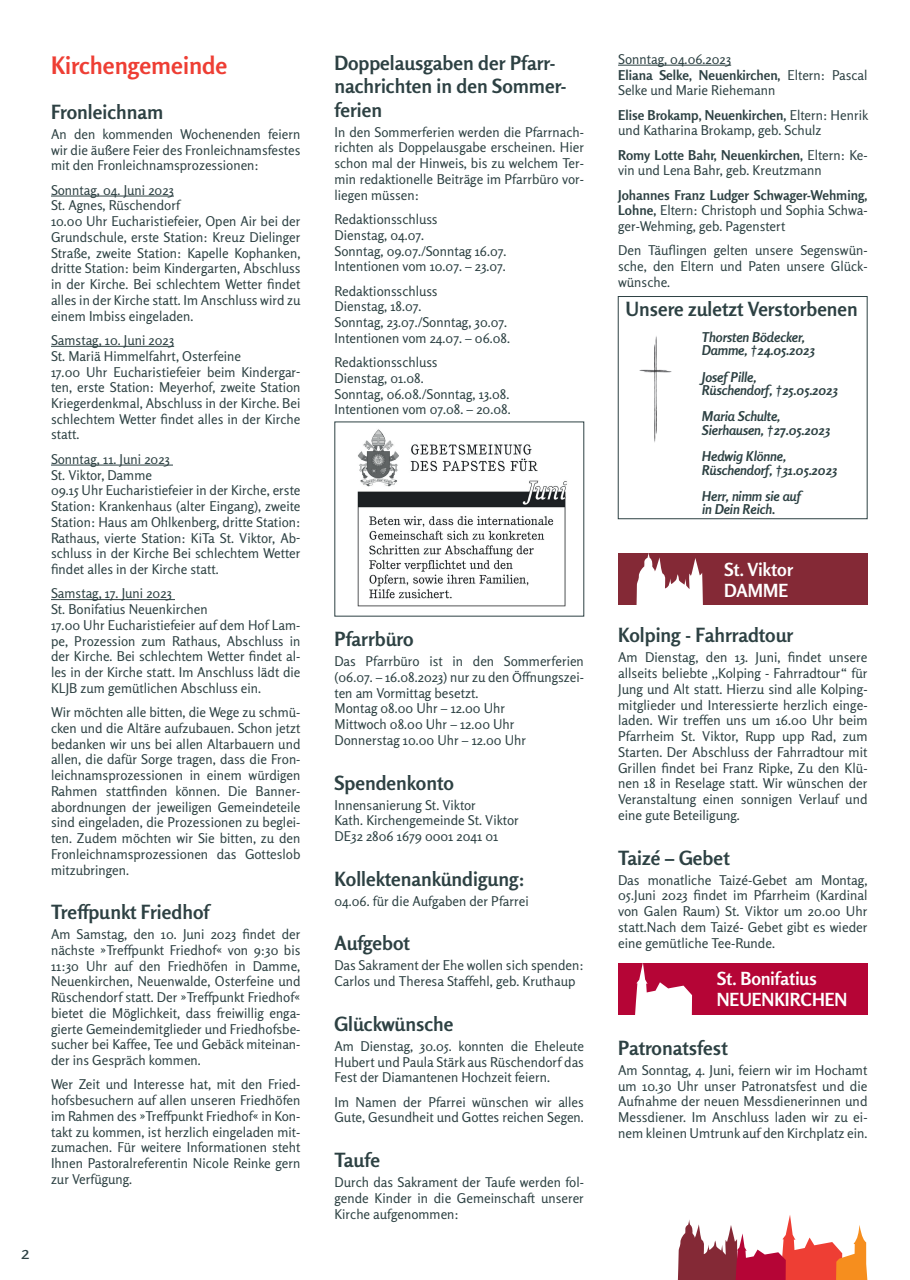
<style>
.page{position:relative;width:910px;height:1280px;background:#fff}
.page>*{position:absolute;margin:0;border:0;box-sizing:border-box;transform-origin:0 0}
.t1{font:700 24px "Rosario";color:#ee3e34}
.t2{font:700 19.5px/23.4px "Rosario";color:#2d4143}
.t3{font:700 18px/21px "Rosario";color:#fff}
.t4{font:18px "Rosario";color:#2d4143}
.t5{font:13.5px/15.8px "Rosario";color:#2d4143}
.t6{font:italic 700 13.5px/13.5px "Rosario";color:#2d4143}
.s1{font-weight:700}
</style>
<div class="page">
<hr style="left:51px;top:196px;width:123px;height:1px;background:#2d4143">
<hr style="left:51px;top:346px;width:123px;height:1px;background:#2d4143">
<hr style="left:51px;top:465px;width:122px;height:1px;background:#2d4143">
<hr style="left:51px;top:599px;width:124px;height:1px;background:#2d4143">
<svg style="left:678px;top:1215px;width:189px;height:65px"></svg>
<div style="left:618px;top:296px;width:249px;height:223px;border:1px solid #2d4143"></div>
<img style="left:639px;top:336px;width:32px;height:107px">
<hr style="left:618px;top:65px;width:113px;height:1px;background:#2d4143">
<div style="left:618px;top:554px;width:250px;height:51px;background:#842936"></div>
<svg style="left:636px;top:553px;width:67px;height:52px"></svg>
<div style="left:618px;top:963px;width:250px;height:51px;background:#b50536"></div>
<svg style="left:635px;top:963px;width:57px;height:52px"></svg>
<img style="left:357px;top:429px;width:210px;height:178px">
<h1 class="t1" style="left:51px;top:51px;width:178px">Kirchengemeinde</h1>
<h2 class="t2" style="left:51px;top:100px;width:114px">Fronleichnam</h2>
<p class="t5" style="left:51px;top:126px;width:251px;text-align:justify">An den kommenden Wochenenden feiern wir die äußere Feier des Fronleichnamsfestes mit den Fronleichnamsprozessionen:</p>
<p class="t5" style="left:51px;top:182px;width:251px">Sonntag, 04. Juni 2023<br>St. Agnes, Rüschendorf<br>10.00 Uhr Eucharistiefeier, Open Air bei der Grundschule, erste Station: Kreuz Dielinger Straße, zweite Station: Kapelle Kophanken, dritte Station: beim Kindergarten, Abschluss in der Kirche. Bei schlechtem Wetter findet alles in der Kirche statt. Im Anschluss wird zu einem Imbiss eingeladen.</p>
<p class="t5" style="left:51px;top:332px;width:251px">Samstag, 10. Juni 2023<br>St. Mariä Himmelfahrt, Osterfeine<br>17.00 Uhr Eucharistiefeier beim Kindergar&shy;ten, erste Station: Meyerhof, zweite Station Kriegerdenkmal, Abschluss in der Kirche. Bei schlechtem Wetter findet alles in der Kirche statt.</p>
<p class="t5" style="left:51px;top:451px;width:251px">Sonntag, 11. Juni 2023<br>St. Viktor, Damme<br>09.15 Uhr Eucharistiefeier in der Kirche, erste Station: Krankenhaus (alter Eingang), zweite Station: Haus am Ohlkenberg, dritte Station:<br>Rathaus, vierte Station: KiTa St. Viktor, Ab&shy;schluss in der Kirche Bei schlechtem Wetter findet alles in der Kirche statt.</p>
<p class="t5" style="left:51px;top:585px;width:251px">Samstag, 17. Juni 2023<br>St. Bonifatius Neuenkirchen<br>17.00 Uhr Eucharistiefeier auf dem Hof Lam&shy;pe, Prozession zum Rathaus, Abschluss in der Kirche. Bei schlechtem Wetter findet al&shy;les in der Kirche statt. Im Anschluss lädt die KLJB zum gemütlichen Abschluss ein.</p>
<p class="t5" style="left:51px;top:704px;width:251px;text-align:justify">Wir möchten alle bitten, die Wege zu schmü&shy;cken und die Altäre aufzubauen. Schon jetzt bedanken wir uns bei allen Altarbauern und allen, die dafür Sorge tragen, dass die Fron&shy;leichnamsprozessionen in einem würdigen Rahmen stattfinden können. Die Banner&shy;abordnungen der jeweiligen Gemeindeteile sind eingeladen, die Prozessionen zu beglei&shy;ten. Zudem möchten wir Sie bitten, zu den Fronleichnamsprozessionen das Gotteslob mitzubringen.</p>
<h2 class="t2" style="left:51px;top:900px;width:160px">Treffpunkt Friedhof</h2>
<p class="t5" style="left:51px;top:926px;width:251px;text-align:justify">Am Samstag, den 10. Juni 2023 findet der nächste »Treffpunkt Friedhof« von 9:30 bis 11:30 Uhr auf den Friedhöfen in Damme, Neuenkirchen, Neuenwalde, Osterfeine und Rüschendorf statt. Der »Treffpunkt Friedhof« bietet die Möglichkeit, dass freiwillig enga&shy;gierte Gemeindemitglieder und Friedhofsbe&shy;sucher bei Kaffee, Tee und Gebäck miteinan&shy;der ins Gespräch kommen.</p>
<p class="t5" style="left:51px;top:1077px;width:251px;text-align:justify">Wer Zeit und Interesse hat, mit den Fried&shy;hofsbesuchern auf allen unseren Friedhöfen im Rahmen des »Treffpunkt Friedhof« in Kon&shy;takt zu kommen, ist herzlich eingeladen mit&shy;zumachen. Für weitere Informationen steht Ihnen Pastoralreferentin Nicole Reinke gern zur Verfügung.</p>
<h3 class="t4" style="left:21px;top:1242px;width:10px">2</h3>
<h2 class="t2" style="left:334px;top:51px;width:234px">Doppelausgaben der Pfarr&shy;nachrichten in den Sommer&shy;ferien</h2>
<p class="t5" style="left:334px;top:124px;width:251px;text-align:justify">In den Sommerferien werden die Pfarrnach&shy;richten als Doppelausgabe erscheinen. Hier schon mal der Hinweis, bis zu welchem Ter&shy;min redaktionelle Beiträge im Pfarrbüro vor&shy;liegen müssen:</p>
<p class="t5" style="left:334px;top:211px;width:174px">Redaktionsschluss<br>Dienstag, 04.07.<br>Sonntag, 09.07./Sonntag 16.07.<br>Intentionen vom 10.07. – 23.07.</p>
<p class="t5" style="left:334px;top:283px;width:177px">Redaktionsschluss<br>Dienstag, 18.07.<br>Sonntag, 23.07./Sonntag, 30.07.<br>Intentionen vom 24.07. – 06.08.</p>
<p class="t5" style="left:334px;top:354px;width:178px">Redaktionsschluss<br>Dienstag, 01.08.<br>Sonntag, 06.08./Sonntag, 13.08.<br>Intentionen vom 07.08. – 20.08.</p>
<h2 class="t2" style="left:334px;top:627px;width:81px">Pfarrbüro</h2>
<p class="t5" style="left:334px;top:653px;width:251px">Das Pfarrbüro ist in den Sommerferien (06.07. – 16.08.2023) nur zu den Öffnungszei&shy;ten am Vormittag besetzt.<br>Montag 08.00 Uhr – 12.00 Uhr<br>Mittwoch 08.00 Uhr – 12.00 Uhr<br>Donnerstag 10.00 Uhr – 12.00 Uhr</p>
<h2 class="t2" style="left:334px;top:771px;width:121px">Spendenkonto</h2>
<p class="t5" style="left:334px;top:797px;width:186px">Innensanierung St. Viktor<br>Kath. Kirchengemeinde St. Viktor<br>DE32 2806 1679 0001 2041 01</p>
<h2 class="t2" style="left:334px;top:867px;width:192px">Kollektenankündigung:</h2>
<p class="t5" style="left:334px;top:893px;width:196px">04.06. für die Aufgaben der Pfarrei</p>
<h2 class="t2" style="left:334px;top:931px;width:77px">Aufgebot</h2>
<p class="t5" style="left:334px;top:958px;width:251px">Das Sakrament der Ehe wollen sich spenden:<br>Carlos und Theresa Staffehl, geb. Kruthaup</p>
<h2 class="t2" style="left:334px;top:1012px;width:121px">Glückwünsche</h2>
<p class="t5" style="left:334px;top:1038px;width:251px;text-align:justify">Am Dienstag, 30.05. konnten die Eheleute Hubert und Paula Stärk aus Rüschendorf das Fest der Diamantenen Hochzeit feiern.</p>
<p class="t5" style="left:334px;top:1094px;width:251px">Im Namen der Pfarrei wünschen wir alles<br>Gute, Gesundheit und Gottes reichen Segen.</p>
<h2 class="t2" style="left:334px;top:1148px;width:47px">Taufe</h2>
<p class="t5" style="left:334px;top:1174px;width:251px;text-align:justify">Durch das Sakrament der Taufe werden fol&shy;gende Kinder in die Gemeinschaft unserer Kirche aufgenommen:</p>
<p class="t5" style="left:618px;top:51px;width:251px">Sonntag, 04.06.2023<br><span class="s1">Eliana Selke, Neuenkirchen,</span> Eltern: Pascal<br>Selke und Marie Riehemann</p>
<p class="t5" style="left:618px;top:107px;width:252px"><span class="s1">Elise Brokamp, Neuenkirchen,</span> Eltern: Henrik und Katharina Brokamp, geb. Schulz</p>
<p class="t5" style="left:618px;top:147px;width:251px"><span class="s1">Romy Lotte Bahr, Neuenkirchen,</span> Eltern: Ke&shy;vin und Lena Bahr, geb. Kreutzmann</p>
<p class="t5" style="left:618px;top:187px;width:251px;text-align:justify"><span class="s1">Johannes Franz Ludger Schwager-Wehming, Lohne,</span> Eltern: Christoph und Sophia Schwa&shy;ger-Wehming, geb. Pagenstert</p>
<p class="t5" style="left:618px;top:243px;width:251px;text-align:justify">Den Täuflingen gelten unsere Segenswün&shy;sche, den Eltern und Paten unsere Glück&shy;wünsche.</p>
<h2 class="t2" style="left:626px;top:297px;width:233px">Unsere zuletzt Verstorbenen</h2>
<p class="t6" style="left:702px;top:330px;width:114px">Thorsten Bödecker,<br>Damme, †24.05.2023</p>
<p class="t6" style="left:702px;top:370px;width:137px">Josef Pille,<br>Rüschendorf, †25.05.2023</p>
<p class="t6" style="left:702px;top:410px;width:130px">Maria Schulte,<br>Sierhausen, †27.05.2023</p>
<p class="t6" style="left:702px;top:449px;width:137px">Hedwig Klönne,<br>Rüschendorf, †31.05.2023</p>
<p class="t6" style="left:702px;top:489px;width:100px">Herr, nimm sie auf in Dein Reich.</p>
<h3 class="t3" style="left:724px;top:558px;width:71px">St. Viktor<br>DAMME</h3>
<h2 class="t2" style="left:618px;top:623px;width:177px">Kolping - Fahrradtour</h2>
<p class="t5" style="left:618px;top:650px;width:251px;text-align:justify">Am Dienstag, den 13. Juni, findet unsere allseits beliebte ,,Kolping - Fahrradtour“ für Jung und Alt statt. Hierzu sind alle Kolping&shy;mitglieder und Interessierte herzlich einge&shy;laden. Wir treffen uns um 16.00 Uhr beim Pfarrheim St. Viktor, Rupp upp Rad, zum Starten. Der Abschluss der Fahrradtour mit Grillen findet bei Franz Ripke, Zu den Klü&shy;nen 18 in Reselage statt. Wir wünschen der Veranstaltung einen sonnigen Verlauf und eine gute Beteiligung.</p>
<h2 class="t2" style="left:618px;top:846px;width:113px">Taizé – Gebet</h2>
<p class="t5" style="left:618px;top:872px;width:251px;text-align:justify">Das monatliche Taizé-Gebet am Montag, 05.Juni 2023 findet im Pfarrheim (Kardinal von Galen Raum) St. Viktor um 20.00 Uhr statt.Nach dem Taizé- Gebet gibt es wieder eine gemütliche Tee-Runde.</p>
<h3 class="t3" style="left:717px;top:968px;width:132px">St. Bonifatius<br>NEUENKIRCHEN</h3>
<h2 class="t2" style="left:618px;top:1036px;width:111px">Patronatsfest</h2>
<p class="t5" style="left:618px;top:1062px;width:251px;text-align:justify">Am Sonntag, 4. Juni, feiern wir im Hochamt um 10.30 Uhr unser Patronatsfest und die Aufnahme der neuen Messdienerinnen und Messdiener. Im Anschluss laden wir zu ei&shy;nem kleinen Umtrunk auf den Kirchplatz ein.</p>
</div>
